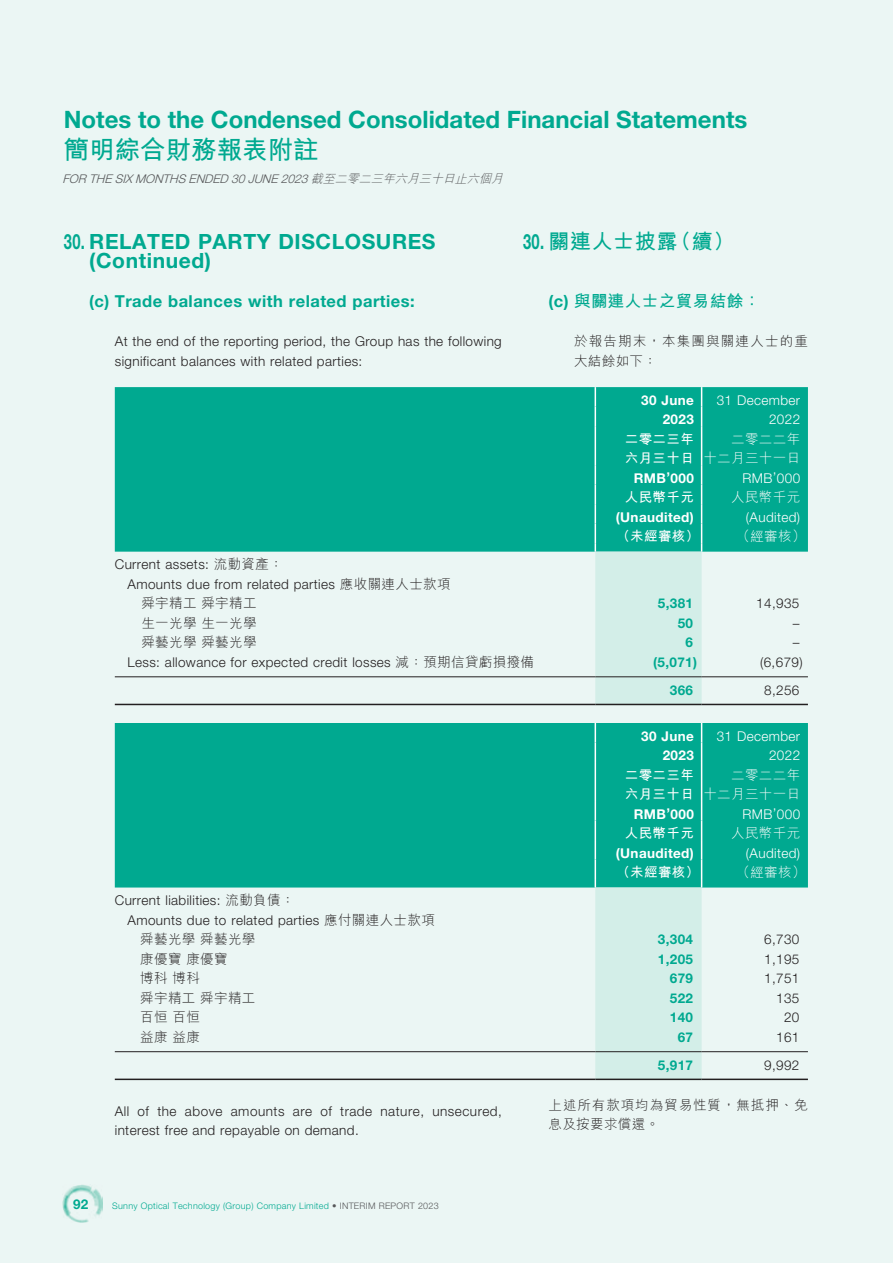
<style>
.page{position:relative;width:893px;height:1263px;background:#ebf6f4}
.page>*{position:absolute;margin:0;border:0;box-sizing:border-box;transform-origin:0 0}
.t1{font:700 25.5px "M Hei HK";color:#00a990}
.t2{font:700 24px "Helvetica Neue LT Std";color:#00a990}
.t3{font:700 21px/19.5px "Helvetica Neue LT Std";letter-spacing:.03em;color:#00a990;scale:.7 1}
.t4{font:700 21px "M Hei HK";letter-spacing:.03em;color:#00a990}
.t5{font:700 16.5px "Helvetica Neue LT Std";letter-spacing:.03em;color:#00a990}
.t6{font:700 16.5px "M Hei HK";letter-spacing:.03em;color:#00a990}
.t7{font:300 13.5px/19.5px "Helvetica Neue LT Std";letter-spacing:.03em;color:#231f20}
.t8{font:300 13.5px "Helvetica Neue LT Std";letter-spacing:.03em;color:#fff}
.t9{font:300 13.5px "M Hei HK";letter-spacing:.03em;color:#231f20}
.t10{font:700 13.5px "Helvetica Neue LT Std";letter-spacing:.03em;color:#fff}
.t11{font:700 13.5px "Helvetica Neue LT Std";letter-spacing:.03em;color:#00a990}
.t12{font:300 13.5px/19.5px "M Hei HK";letter-spacing:.03em;color:#fff;text-align:right}
.t13{font:700 13.5px/19.5px "M Hei HK";letter-spacing:.03em;color:#fff}
.t14{font:300 13.5px/19.5px "M Hei HK";letter-spacing:.07em;color:#231f20}
.t15{font:300 13.5px/19.5px "M Hei HK";letter-spacing:.09em;color:#231f20}
.t16{font:italic 300 12px "Helvetica Neue LT Std";color:#57585a}
.t17{font:300 9px "Helvetica Neue LT Std";letter-spacing:.03em;color:#00a990}
.s1{font-family:"M Hei HK"}
.s2{font-family:"Helvetica Neue LT Std"}
.s3{font-weight:700;color:#57585a}
.s4{color:#57585a}
</style>
<div class="page">
<img style="left:63px;top:1185px;width:39px;height:38px">
<div style="left:115px;top:387px;width:693px;height:165px;background:#00a990"></div>
<svg style="left:595px;top:387px;width:1px;height:39px"></svg>
<svg style="left:701px;top:387px;width:1px;height:39px"></svg>
<hr style="left:595px;top:426px;width:1px;height:39px;background:#fff">
<hr style="left:701px;top:426px;width:1px;height:39px;background:#fff">
<svg style="left:595px;top:465px;width:107px;height:239px;background:#87d5c8"></svg>
<hr style="left:115px;top:676px;width:480px;height:1px;background:#231f20">
<hr style="left:595px;top:676px;width:107px;height:1px;background:#231f20">
<hr style="left:702px;top:676px;width:106px;height:1px;background:#231f20">
<hr style="left:115px;top:704px;width:480px;height:1px;background:#231f20">
<hr style="left:595px;top:704px;width:107px;height:1px;background:#231f20">
<hr style="left:702px;top:704px;width:106px;height:1px;background:#231f20">
<div style="left:115px;top:723px;width:693px;height:164px;background:#00a990"></div>
<svg style="left:595px;top:723px;width:1px;height:39px"></svg>
<svg style="left:701px;top:723px;width:1px;height:39px"></svg>
<hr style="left:595px;top:762px;width:1px;height:39px;background:#fff">
<hr style="left:701px;top:762px;width:1px;height:39px;background:#fff">
<svg style="left:595px;top:801px;width:107px;height:277px;background:#92d8cd"></svg>
<hr style="left:115px;top:1051px;width:480px;height:1px;background:#231f20">
<hr style="left:595px;top:1051px;width:107px;height:1px;background:#231f20">
<hr style="left:702px;top:1051px;width:106px;height:1px;background:#231f20">
<hr style="left:115px;top:1078px;width:480px;height:2px;background:#231f20">
<hr style="left:595px;top:1078px;width:107px;height:2px;background:#231f20">
<hr style="left:702px;top:1078px;width:106px;height:2px;background:#231f20">
<h2 class="t2" style="left:64px;top:104px;width:685px">Notes to the Condensed Consolidated Financial Statements</h2>
<h1 class="t1" style="left:64px;top:131px;width:256px">簡明綜合財務報表附註</h1>
<p class="t16" style="left:63px;top:171px;width:445px">FOR THE SIXMONTHS ENDED 30JUNE 2023<span class="s1">截至二零二三年六月三十日止六個月</span></p>
<h3 class="t3" style="left:89px;top:231px;width:496px;text-indent:-26px">30. RELATED PARTY DISCLOSURES (Continued)</h3>
<p class="t5" style="left:89px;top:291px;width:327px">(c) Trade balances with related parties:</p>
<p class="t7" style="left:115px;top:332px;width:388px">At the end of the reporting period, the Group has the following significant balances with related parties:</p>
<h3 class="t4" style="left:523px;top:226px;width:213px"><span class="s2">30.</span> 關連人士披露（續）</h3>
<p class="t6" style="left:549px;top:289px;width:213px"><span class="s2">(c)</span> 與關連人士之貿易結餘：</p>
<p class="t15" style="left:574px;top:331px;width:235px">於報告期末，本集團與關連人士的重大結餘如下：</p>
<p class="t10" style="left:641px;top:392px;width:54px">30 June</p>
<p class="t8" style="left:717px;top:392px;width:85px">31 December</p>
<p class="t10" style="left:663px;top:411px;width:33px">2023</p>
<p class="t8" style="left:769px;top:411px;width:33px">2022</p>
<p class="t13" style="left:625px;top:428px;width:71px">二零二三年六月三十日</p>
<p class="t12" style="left:703px;top:429px;width:98px">二零二二年<br>十二月三十一日</p>
<p class="t10" style="left:634px;top:470px;width:62px">RMB’000</p>
<p class="t8" style="left:742px;top:470px;width:59px">RMB’000</p>
<p class="t13" style="left:625px;top:486px;width:71px">人民幣千元</p>
<p class="t12" style="left:731px;top:487px;width:71px">人民幣千元</p>
<p class="t10" style="left:616px;top:509px;width:80px">(Unaudited)</p>
<p class="t8" style="left:746px;top:509px;width:56px">(Audited)</p>
<p class="t13" style="left:616px;top:525px;width:84px">（未經審核）</p>
<p class="t12" style="left:737px;top:526px;width:71px">（經審核）</p>
<p class="t7" style="left:128px;top:554px;width:325px;text-indent:-13px">Current assets: <span class="s1">流動資產：<br></span>Amounts due from related parties <span class="s1">應收關連人士款項</span></p>
<p class="t9" style="left:141px;top:596px;width:117px">舜宇精工舜宇精工</p>
<p class="t11" style="left:658px;top:595px;width:37px">5,381</p>
<p class="t7" style="left:756px;top:593px;width:45px">14,935</p>
<p class="t9" style="left:141px;top:616px;width:117px">生一光學生一光學</p>
<p class="t11" style="left:678px;top:615px;width:17px">50</p>
<p class="t7" style="left:793px;top:613px;width:8px">–</p>
<p class="t9" style="left:141px;top:635px;width:117px">舜藝光學舜藝光學</p>
<p class="t11" style="left:686px;top:634px;width:9px">6</p>
<p class="t7" style="left:793px;top:632px;width:8px">–</p>
<p class="t7" style="left:128px;top:652px;width:408px">Less: allowance for expected credit losses <span class="s1">減：預期信貸虧損撥備</span></p>
<p class="t11" style="left:653px;top:654px;width:46px">(5,071)</p>
<p class="t7" style="left:760px;top:652px;width:44px">(6,679)</p>
<p class="t11" style="left:670px;top:682px;width:25px">366</p>
<p class="t7" style="left:764px;top:680px;width:37px">8,256</p>
<p class="t10" style="left:641px;top:728px;width:54px">30 June</p>
<p class="t8" style="left:717px;top:728px;width:85px">31 December</p>
<p class="t10" style="left:663px;top:747px;width:33px">2023</p>
<p class="t8" style="left:769px;top:747px;width:33px">2022</p>
<p class="t13" style="left:625px;top:764px;width:71px">二零二三年六月三十日</p>
<p class="t12" style="left:703px;top:765px;width:98px">二零二二年<br>十二月三十一日</p>
<p class="t10" style="left:634px;top:806px;width:62px">RMB’000</p>
<p class="t8" style="left:742px;top:806px;width:59px">RMB’000</p>
<p class="t13" style="left:625px;top:822px;width:71px">人民幣千元</p>
<p class="t12" style="left:731px;top:823px;width:71px">人民幣千元</p>
<p class="t10" style="left:616px;top:844px;width:80px">(Unaudited)</p>
<p class="t8" style="left:746px;top:845px;width:56px">(Audited)</p>
<p class="t13" style="left:616px;top:861px;width:84px">（未經審核）</p>
<p class="t12" style="left:737px;top:862px;width:71px">（經審核）</p>
<p class="t7" style="left:128px;top:890px;width:309px;text-indent:-13px">Current liabilities: <span class="s1">流動負債：<br></span>Amounts due to related parties <span class="s1">應付關連人士款項</span></p>
<p class="t9" style="left:140px;top:932px;width:117px">舜藝光學舜藝光學</p>
<p class="t11" style="left:658px;top:931px;width:37px">3,304</p>
<p class="t7" style="left:764px;top:929px;width:37px">6,730</p>
<p class="t9" style="left:140px;top:952px;width:89px">康優寶康優寶</p>
<p class="t11" style="left:658px;top:950px;width:37px">1,205</p>
<p class="t7" style="left:764px;top:949px;width:37px">1,195</p>
<p class="t9" style="left:140px;top:971px;width:61px">博科博科</p>
<p class="t11" style="left:670px;top:970px;width:25px">679</p>
<p class="t7" style="left:764px;top:968px;width:37px">1,751</p>
<p class="t9" style="left:140px;top:991px;width:117px">舜宇精工舜宇精工</p>
<p class="t11" style="left:670px;top:989px;width:25px">522</p>
<p class="t7" style="left:776px;top:988px;width:25px">135</p>
<p class="t9" style="left:140px;top:1010px;width:61px">百恒百恒</p>
<p class="t11" style="left:670px;top:1009px;width:25px">140</p>
<p class="t7" style="left:784px;top:1007px;width:17px">20</p>
<p class="t9" style="left:140px;top:1030px;width:61px">益康益康</p>
<p class="t11" style="left:678px;top:1028px;width:17px">67</p>
<p class="t7" style="left:776px;top:1027px;width:25px">161</p>
<p class="t11" style="left:658px;top:1057px;width:37px">5,917</p>
<p class="t7" style="left:764px;top:1055px;width:37px">9,992</p>
<p class="t7" style="left:115px;top:1101px;width:389px">All of the above amounts are of trade nature, unsecured, interest free and repayable on demand.</p>
<p class="t14" style="left:549px;top:1095px;width:261px">上述所有款項均為貿易性質，無抵押、免息及按要求償還。</p>
<p class="t11" style="left:73px;top:1196px;width:17px">92</p>
<p class="t17" style="left:112px;top:1200px;width:328px">Sunny Optical Technology (Group) Company Limited <span class="s3">•</span> <span class="s4">INTERIM REPORT 2023</span></p>
</div>
